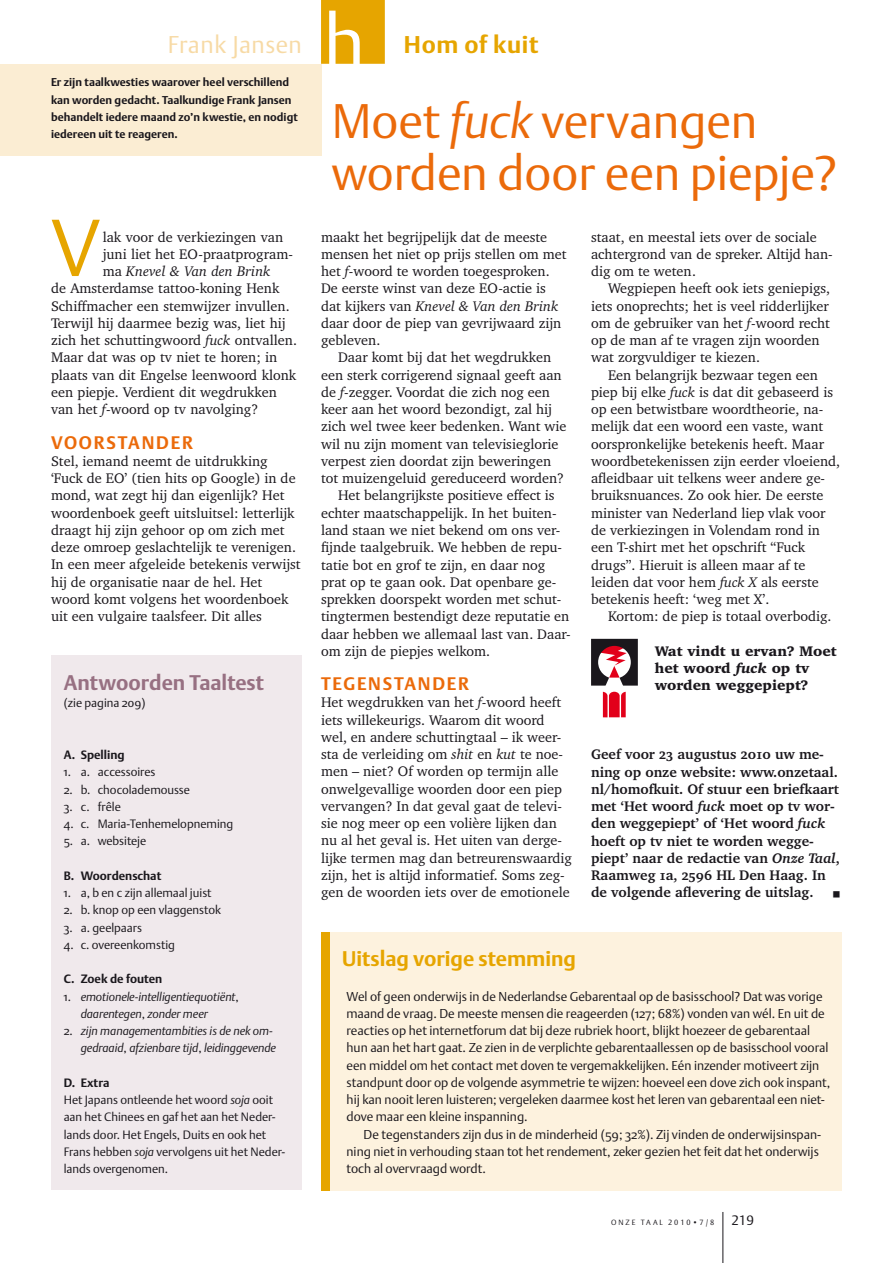
<style>
.page{position:relative;width:893px;height:1263px;background:#fff}
.page>*{position:absolute;margin:0;border:0;box-sizing:border-box;transform-origin:0 0}
.t1{font:79.8px "DTL Argo ST Light";color:#e6a500}
.t2{font:48px/51.8px "DTL Argo ST Light";color:#eb6a0a}
.t3{font:24px "DTL Argo ST Light";letter-spacing:.025em;color:#f7daa5}
.t4{font:700 24px "DTL Argo ST";letter-spacing:.025em;color:#e6a500}
.t5{font:700 21px "DTL Argo ST";color:#e6a500}
.t6{font:700 21px "DTL Argo ST";color:#977082}
.t7{font:700 18px "DTL Argo T";letter-spacing:.1em;color:#eb6a0a}
.t8{font:14.25px/17.2px "Charter IT Cby BT";color:#1a171c}
.t9{font:700 14.25px/17.2px "Charter IT Cby BT";color:#1a171c}
.t10{font:900 14.25px/17.2px "Charter IT Cby BT";color:#1a171c}
.t11{font:italic 14.25px "Charter IT Cby BT";color:#1a171c}
.t12{font:13.5px "DTL Argo T Light";color:#1a171c}
.t13{font:12.75px/17.2px "DTL Argo ST Light";color:#1a171c}
.t14{font:12px/17.2px "DTL Argo ST Light";color:#1a171c}
.t15{font:italic 12px/17.2px "DTL Argo ST Light";letter-spacing:-.005em;color:#1a171c}
.t16{font:700 12px "DTL Argo ST";color:#1a171c}
.t17{font:700 11.25px/17.2px "DTL Argo ST";color:#1a171c}
.t18{font:7.5px "DTL Argo T Light";letter-spacing:.25em;color:#1a171c}
.s1{font-style:normal}
.s2{font-style:italic}
.s3{font-family:"Charter IT Cby BT Bold Small Cap";font-weight:400}
</style>
<div class="page">
<hr style="left:723px;top:1212px;width:1px;height:51px;background:#1a171c">
<div style="left:51px;top:656px;width:251px;height:534px;background:#f0e9ec"></div>
<div style="left:0;top:64px;width:321px;height:91px;background:#fbedd3"></div>
<svg style="left:321px;top:0;width:64px;height:64px;background:#e9b328"></svg>
<div style="left:321px;top:932px;width:521px;height:258px;background:#fdf2de"></div>
<div style="left:321px;top:932px;width:9px;height:258px;background:#e6a500"></div>
<svg style="left:591px;top:639px;width:47px;height:78px"></svg>
<h3 class="t3" style="left:168px;top:30px;width:136px">Frank Jansen</h3>
<h3 class="t4" style="left:404px;top:30px;width:136px">Hom of kuit</h3>
<p class="t17" style="left:51px;top:74px;width:248px">Er zijn taalkwesties waarover heel verschillend kan worden gedacht. Taalkundige Frank Jansen behandelt iedere maand zo’n kwestie, en nodigt iedereen uit te reageren.</p>
<h1 class="t1" style="left:51px;top:200px;width:51px">V</h1>
<p class="t8" style="left:103px;top:228px;width:182px">lak voor de verkiezingen van</p>
<p class="t8" style="left:103px;top:245px;width:192px">juni liet het EO-praatprogram-</p>
<p class="t11" style="left:103px;top:262px;width:169px"><span class="s1">ma</span> Knevel &amp; Van den Brink</p>
<p class="t8" style="left:51px;top:279px;width:230px">de Amsterdamse tattoo-koning Henk</p>
<p class="t8" style="left:51px;top:297px;width:240px">Schiffmacher een stemwijzer invullen.</p>
<p class="t8" style="left:51px;top:314px;width:236px">Terwijl hij daarmee bezig was, liet hij</p>
<p class="t8" style="left:51px;top:331px;width:247px">zich het schuttingwoord <span class="s2">fuck</span> ontvallen.</p>
<p class="t8" style="left:51px;top:348px;width:228px">Maar dat was op tv niet te horen; in</p>
<p class="t8" style="left:51px;top:366px;width:247px">plaats van dit Engelse leenwoord klonk</p>
<p class="t8" style="left:51px;top:383px;width:227px">een piepje. Verdient dit wegdrukken</p>
<p class="t8" style="left:51px;top:400px;width:209px">van het <span class="s2">f</span>-woord op tv navolging?</p>
<p class="t7" style="left:51px;top:431px;width:15px">VOO</p>
<p class="t7" style="left:94px;top:431px;width:101px">RSTANDER</p>
<p class="t8" style="left:51px;top:452px;width:251px">Stel, iemand neemt de uitdrukking ‘Fuck de EO’ (tien hits op Google) in de mond, wat zegt hij dan eigenlijk? Het woordenboek geeft uitsluitsel: letterlijk draagt hij zijn gehoor op om zich met deze omroep geslachtelijk te verenigen.<br>In een meer afgeleide betekenis verwijst hij de organisatie naar de hel. Het woord komt volgens het woordenboek uit een vulgaire taalsfeer. Dit alles</p>
<h3 class="t6" style="left:64px;top:670px;width:202px">Antwoorden Taaltest</h3>
<p class="t14" style="left:64px;top:694px;width:83px">(zie pagina 209)</p>
<p class="t16" style="left:64px;top:748px;width:62px">A. Spelling</p>
<p class="t14" style="left:64px;top:763px;width:93px">1. a. accessoires</p>
<p class="t14" style="left:64px;top:781px;width:128px">2. b. chocolademousse</p>
<p class="t14" style="left:64px;top:798px;width:59px">3. c. frêle</p>
<p class="t14" style="left:64px;top:815px;width:171px">4. c. Maria-Tenhemelopneming</p>
<p class="t14" style="left:64px;top:832px;width:84px">5. a. websiteje</p>
<p class="t16" style="left:64px;top:868px;width:99px">B. Woordenschat</p>
<p class="t14" style="left:64px;top:884px;width:149px">1. a, b en c zijn allemaal juist</p>
<p class="t14" style="left:64px;top:901px;width:159px">2. b. knop op een vlaggenstok</p>
<p class="t14" style="left:64px;top:918px;width:80px">3. a. geelpaars</p>
<p class="t14" style="left:64px;top:936px;width:113px">4. c. overeenkomstig</p>
<p class="t16" style="left:64px;top:972px;width:100px">C. Zoek de fouten</p>
<p class="t15" style="left:81px;top:987px;width:160px;text-indent:-17px"><span class="s1">1.</span> emotionele-intelligentiequotiënt<span class="s1">, </span>daarentegen<span class="s1">,</span> zonder meer</p>
<p class="t15" style="left:64px;top:1022px;width:214px;text-align:right"><span class="s1">2.</span> zijn managementambities is de nek om&shy;gedraaid<span class="s1">,</span> afzienbare tijd<span class="s1">,</span> leidinggevende</p>
<p class="t16" style="left:64px;top:1075px;width:47px">D. Extra</p>
<p class="t14" style="left:64px;top:1091px;width:223px">Het Japans ontleende het woord <span class="s2">soja</span> ooit aan het Chinees en gaf het aan het Neder&shy;lands door. Het Engels, Duits en ook het Frans hebben <span class="s2">soja</span> vervolgens uit het Neder&shy;lands overgenomen.</p>
<h2 class="t2" style="left:332px;top:95px;width:507px">Moet <span class="s2">fuck</span> vervangen worden door een piepje?</h2>
<p class="t8" style="left:321px;top:228px;width:247px">maakt het begrijpelijk dat de meeste mensen het niet op prijs stellen om met het <span class="s2">f</span>-woord te worden toegesproken.<br>De eerste winst van deze EO-actie is dat kijkers van <span class="s2">Knevel &amp; Van den Brink </span>daar door de piep van gevrijwaard zijn gebleven.</p>
<p class="t8" style="left:338px;top:349px;width:215px">Daar komt bij dat het wegdrukken</p>
<p class="t8" style="left:321px;top:366px;width:242px">een sterk corrigerend signaal geeft aan</p>
<p class="t8" style="left:321px;top:383px;width:230px">de <span class="s2">f</span>-zegger. Voordat die zich nog een</p>
<p class="t8" style="left:321px;top:400px;width:233px">keer aan het woord bezondigt, zal hij</p>
<p class="t8" style="left:321px;top:418px;width:247px">zich wel twee keer bedenken. Want wie</p>
<p class="t8" style="left:321px;top:435px;width:239px">wil nu zijn moment van televisieglorie</p>
<p class="t8" style="left:321px;top:452px;width:232px">verpest zien doordat zijn beweringen</p>
<p class="t8" style="left:321px;top:469px;width:245px">tot muizengeluid gereduceerd worden?</p>
<p class="t8" style="left:338px;top:487px;width:218px">Het belangrijkste positieve effect is</p>
<p class="t8" style="left:321px;top:504px;width:237px">echter maatschappelijk. In het buiten-</p>
<p class="t8" style="left:321px;top:521px;width:241px">land staan we niet bekend om ons ver-</p>
<p class="t8" style="left:321px;top:538px;width:243px">fijnde taalgebruik. We hebben de repu-</p>
<p class="t8" style="left:321px;top:556px;width:226px">tatie bot en grof te zijn, en daar nog</p>
<p class="t8" style="left:321px;top:573px;width:237px">prat op te gaan ook. Dat openbare ge-</p>
<p class="t8" style="left:321px;top:590px;width:242px">sprekken doorspekt worden met schut-</p>
<p class="t8" style="left:321px;top:607px;width:250px">tingtermen bestendigt deze reputatie en</p>
<p class="t8" style="left:321px;top:625px;width:251px">daar hebben we allemaal last van. Daar-</p>
<p class="t8" style="left:321px;top:642px;width:171px">om zijn de piepjes welkom.</p>
<p class="t7" style="left:321px;top:673px;width:150px">TEGENSTANDER</p>
<p class="t8" style="left:321px;top:693px;width:252px">Het wegdrukken van het <span class="s2">f-</span>woord heeft iets willekeurigs. Waarom dit woord wel, en andere schuttingtaal – ik weer&shy;sta de verleiding om <span class="s2">shit</span> en <span class="s2">kut</span> te noe&shy;men – niet? Of worden op termijn alle onwelgevallige woorden door een piep vervangen? In dat geval gaat de televi&shy;sie nog meer op een volière lijken dan nu al het geval is. Het uiten van derge&shy;lijke termen mag dan betreurenswaardig zijn, het is altijd informatief. Soms zeg&shy;gen de woorden iets over de emotionele</p>
<p class="t8" style="left:591px;top:228px;width:243px">staat, en meestal iets over de sociale achtergrond van de spreker. Altijd han&shy;dig om te weten.</p>
<p class="t8" style="left:591px;top:280px;width:241px;text-indent:17px">Wegpiepen heeft ook iets geniepigs, iets onoprechts; het is veel ridderlijker om de gebruiker van het <span class="s2">f</span>-woord recht op de man af te vragen zijn woorden wat zorgvuldiger te kiezen.</p>
<p class="t8" style="left:591px;top:366px;width:251px;text-indent:17px">Een belangrijk bezwaar tegen een piep bij elke <span class="s2">fuck</span> is dat dit gebaseerd is op een betwistbare woordtheorie, na&shy;melijk dat een woord een vaste, want oorspronkelijke betekenis heeft. Maar woordbetekenissen zijn eerder vloeiend, afleidbaar uit telkens weer andere ge&shy;bruiksnuances. Zo ook hier. De eerste minister van Nederland liep vlak voor de verkiezingen in Volendam rond in een T-shirt met het opschrift “Fuck drugs”. Hieruit is alleen maar af te leiden dat voor hem <span class="s2">fuck X</span> als eerste betekenis heeft: ‘weg met X’.</p>
<p class="t8" style="left:608px;top:607px;width:225px">Kortom: de piep is totaal overbodig.</p>
<p class="t10" style="left:655px;top:642px;width:183px">Wat vindt u ervan? Moet het woord <span class="s2">fuck</span> op tv worden weggepiept?</p>
<p class="t9" style="left:591px;top:745px;width:250px">Geef voor <span class="s3">23</span> augustus <span class="s3">2010</span> uw me&shy;ning op onze website: www.onzetaal. nl/homofkuit. Of stuur een briefkaart met ‘Het woord <span class="s2">fuck</span> moet op tv wor&shy;den weggepiept’ of ‘Het woord <span class="s2">fuck </span>hoeft op tv niet te worden wegge&shy;piept’ naar de redactie van <span class="s2">Onze Taal</span>, Raamweg <span class="s3">1</span>a, <span class="s3">2596</span> HL Den Haag. In de volgende aflevering de uitslag.</p>
<h3 class="t5" style="left:342px;top:946px;width:235px">Uitslag vorige stemming</h3>
<p class="t13" style="left:347px;top:987px;width:485px">Wel of geen onderwijs in de Nederlandse Gebarentaal op de basisschool? Dat was vorige maand de vraag. De meeste mensen die reageerden (127; 68%) vonden van wél. En uit de reacties op het internetforum dat bij deze rubriek hoort, blijkt hoezeer de gebarentaal hun aan het hart gaat. Ze zien in de verplichte gebarentaallessen op de basisschool vooral een middel om het contact met doven te vergemakkelijken. Eén inzender motiveert zijn standpunt door op de volgende asymmetrie te wijzen: hoeveel een dove zich ook inspant, hij kan nooit leren luisteren; vergeleken daarmee kost het leren van gebarentaal een niet&shy;dove maar een kleine inspanning.</p>
<p class="t13" style="left:347px;top:1125px;width:476px;text-indent:17px">De tegenstanders zijn dus in de minderheid (59; 32%). Zij vinden de onderwijsinspan&shy;ning niet in verhouding staan tot het rendement, zeker gezien het feit dat het onderwijs toch al overvraagd wordt.</p>
<p class="t18" style="left:611px;top:1218px;width:105px">ONZE TAAL 2010•7/8</p>
<p class="t12" style="left:731px;top:1212px;width:24px">219</p>
</div>
